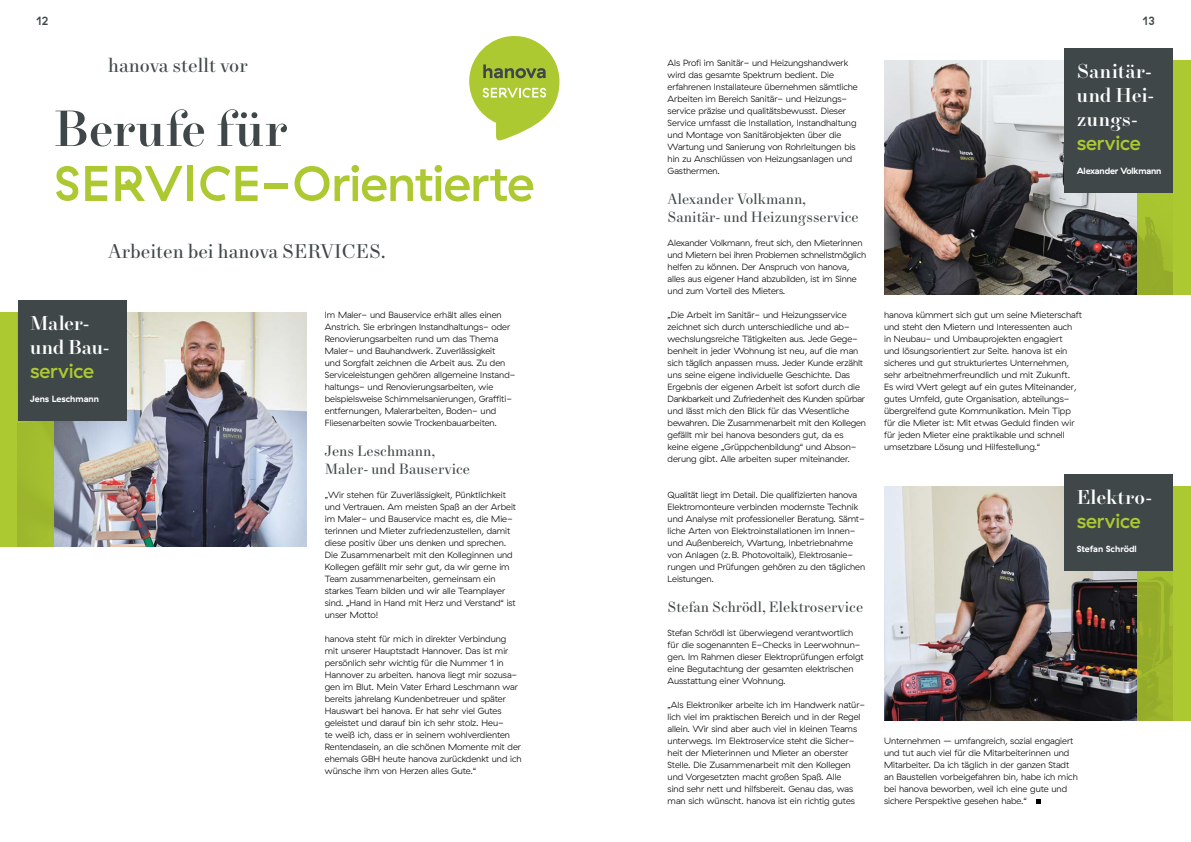
<style>
.page{position:relative;width:1191px;height:842px;background:#fff}
.page>*{position:absolute;margin:0;border:0;box-sizing:border-box;transform-origin:0 0}
.t1{font:500 51px "New Paris Headline";letter-spacing:.005em;color:#3f4748}
.t2{font:500 50px "GT Haptik";letter-spacing:-.01em;color:#adc931}
.t3{font:500 20.2px/24px "New Paris Headline";letter-spacing:-.005em;color:#fff}
.t4{font:20px "New Paris Text";color:#3f4748}
.t5{font:500 20px "GT Haptik";letter-spacing:-.005em;color:#adc931}
.t6{font:15px/18px "New Paris Text";color:#3f4748}
.t7{font:500 12px "GT Haptik";color:#3f4748}
.t8{font:300 9px/12px "GT Haptik";color:#000}
.t9{font:700 9px "GT Haptik";letter-spacing:-.02em;color:#fff}
.t10{font:700 9px "GT Haptik";color:#fff}
</style>
<div class="page">
<svg style="left:469px;top:36px;width:90px;height:105px"></svg>
<img style="left:54px;top:312px;width:253px;height:234px">
<div style="left:0;top:312px;width:54px;height:234px;background:#a4c02f"></div>
<div style="left:18px;top:300px;width:108px;height:120px;background:#3f4748"></div>
<svg style="left:1036px;top:799px;width:4px;height:5px"></svg>
<img style="left:884px;top:60px;width:253px;height:234px">
<img style="left:884px;top:486px;width:253px;height:234px">
<svg style="left:1137px;top:60px;width:54px;height:234px;background:#a5c02f"></svg>
<svg style="left:1137px;top:486px;width:54px;height:234px;background:#a1bb2d"></svg>
<div style="left:1064px;top:48px;width:109px;height:144px;background:#3f4748"></div>
<div style="left:1064px;top:474px;width:109px;height:96px;background:#3f4748"></div>
<h3 class="t7" style="left:36px;top:14px;width:14px">12</h3>
<h3 class="t7" style="left:1142px;top:14px;width:14px">13</h3>
<h3 class="t4" style="left:108px;top:53px;width:141px">hanova stellt vor</h3>
<h1 class="t1" style="left:54px;top:100px;width:235px">Berufe für</h1>
<h2 class="t2" style="left:54px;top:153px;width:482px">SERVICE-Orientierte</h2>
<h3 class="t4" style="left:108px;top:239px;width:279px">Arbeiten bei hanova SERVICES.</h3>
<h3 class="t3" style="left:30px;top:312px;width:81px">Maler&shy;und Bau-</h3>
<h3 class="t5" style="left:30px;top:359px;width:65px">service</h3>
<p class="t10" style="left:30px;top:393px;width:71px">Jens Leschmann</p>
<p class="t8" style="left:325px;top:309px;width:192px">Im Maler- und Bauservice erhält alles einen Anstrich. Sie erbringen Instandhaltungs- oder Renovierungsarbeiten rund um das Thema Maler- und Bauhandwerk. Zuverlässigkeit<br>und Sorgfalt zeichnen die Arbeit aus. Zu den Serviceleistungen gehören allgemeine Instand&shy;haltungs- und Renovierungsarbeiten, wie beispielsweise Schimmelsanierungen, Graffiti&shy;entfernungen, Malerarbeiten, Boden- und Fliesenarbeiten sowie Trockenbauarbeiten.</p>
<h3 class="t6" style="left:325px;top:443px;width:147px">Jens Leschmann,<br>Maler- und Bauservice</h3>
<p class="t8" style="left:325px;top:489px;width:193px">„Wir stehen für Zuverlässigkeit, Pünktlichkeit und Vertrauen. Am meisten Spaß an der Arbeit im Maler- und Bauservice macht es, die Mie&shy;terinnen und Mieter zufriedenzustellen, damit diese positiv über uns denken und sprechen.<br>Die Zusammenarbeit mit den Kolleginnen und Kollegen gefällt mir sehr gut, da wir gerne im Team zusammenarbeiten, gemeinsam ein starkes Team bilden und wir alle Teamplayer sind. „Hand in Hand mit Herz und Verstand“ ist unser Motto!</p>
<p class="t8" style="left:325px;top:633px;width:198px">hanova steht für mich in direkter Verbindung mit unserer Hauptstadt Hannover. Das ist mir persönlich sehr wichtig für die Nummer 1 in Hannover zu arbeiten. hanova liegt mir sozusa&shy;gen im Blut. Mein Vater Erhard Leschmann war bereits jahrelang Kundenbetreuer und später Hauswart bei hanova. Er hat sehr viel Gutes geleistet und darauf bin ich sehr stolz. Heu-<br>te weiß ich, dass er in seinem wohlverdienten Rentendasein, an die schönen Momente mit der ehemals GBH heute hanova zurückdenkt und ich wünsche ihm von Herzen alles Gute.“</p>
<p class="t8" style="left:667px;top:57px;width:192px">Als Profi im Sanitär- und Heizungshandwerk wird das gesamte Spektrum bedient. Die erfahrenen Installateure übernehmen sämtliche Arbeiten im Bereich Sanitär- und Heizungs&shy;service präzise und qualitätsbewusst. Dieser Service umfasst die Installation, Instandhaltung und Montage von Sanitärobjekten über die Wartung und Sanierung von Rohrleitungen bis hin zu Anschlüssen von Heizungsanlagen und Gasthermen.</p>
<h3 class="t6" style="left:667px;top:191px;width:193px">Alexander Volkmann,<br>Sanitär- und Heizungsservice</h3>
<p class="t8" style="left:667px;top:237px;width:200px">Alexander Volkmann, freut sich, den Mieterinnen und Mietern bei ihren Problemen schnellstmöglich helfen zu können. Der Anspruch von hanova, alles aus eigener Hand abzubilden, ist im Sinne und zum Vorteil des Mieters.</p>
<p class="t8" style="left:667px;top:309px;width:200px">„Die Arbeit im Sanitär- und Heizungsservice zeichnet sich durch unterschiedliche und ab&shy;wechslungsreiche Tätigkeiten aus. Jede Gege&shy;benheit in jeder Wohnung ist neu, auf die man sich täglich anpassen muss. Jeder Kunde erzählt uns seine eigene individuelle Geschichte. Das Ergebnis der eigenen Arbeit ist sofort durch die Dankbarkeit und Zufriedenheit des Kunden spürbar und lässt mich den Blick für das Wesentliche bewahren. Die Zusammenarbeit mit den Kollegen gefällt mir bei hanova besonders gut, da es keine eigene „Grüppchenbildung“ und Abson&shy;derung gibt. Alle arbeiten super miteinander.</p>
<p class="t8" style="left:667px;top:489px;width:199px">Qualität liegt im Detail. Die qualifizierten hanova Elektromonteure verbinden modernste Technik und Analyse mit professioneller Beratung. Sämt&shy;liche Arten von Elektroinstallationen im Innen&shy;und Außenbereich, Wartung, Inbetriebnahme von Anlagen (z.B. Photovoltaik), Elektrosanie&shy;rungen und Prüfungen gehören zu den täglichen Leistungen.</p>
<h3 class="t6" style="left:667px;top:599px;width:197px">Stefan Schrödl, Elektroservice</h3>
<p class="t8" style="left:667px;top:627px;width:198px">Stefan Schrödl ist überwiegend verantwortlich für die sogenannten E-Checks in Leerwohnun&shy;gen. Im Rahmen dieser Elektroprüfungen erfolgt eine Begutachtung der gesamten elektrischen Ausstattung einer Wohnung.</p>
<p class="t8" style="left:667px;top:699px;width:199px">„Als Elektroniker arbeite ich im Handwerk natür&shy;lich viel im praktischen Bereich und in der Regel allein. Wir sind aber auch viel in kleinen Teams unterwegs. Im Elektroservice steht die Sicher&shy;heit der Mieterinnen und Mieter an oberster Stelle. Die Zusammenarbeit mit den Kollegen und Vorgesetzten macht großen Spaß. Alle<br>sind sehr nett und hilfsbereit. Genau das, was man sich wünscht. hanova ist ein richtig gutes</p>
<h3 class="t3" style="left:1076px;top:60px;width:79px;text-align:justify">Sanitär&shy;und Hei&shy;zungs-</h3>
<h3 class="t5" style="left:1076px;top:131px;width:65px">service</h3>
<p class="t9" style="left:1076px;top:165px;width:86px">Alexander Volkmann</p>
<p class="t8" style="left:884px;top:309px;width:199px">hanova kümmert sich gut um seine Mieterschaft und steht den Mietern und Interessenten auch<br>in Neubau- und Umbauprojekten engagiert<br>und lösungsorientiert zur Seite. hanova ist ein sicheres und gut strukturiertes Unternehmen, sehr arbeitnehmerfreundlich und mit Zukunft.<br>Es wird Wert gelegt auf ein gutes Miteinander, gutes Umfeld, gute Organisation, abteilungs&shy;übergreifend gute Kommunikation. Mein Tipp für die Mieter ist: Mit etwas Geduld finden wir für jeden Mieter eine praktikable und schnell umsetzbare Lösung und Hilfestellung.“</p>
<h3 class="t3" style="left:1076px;top:486px;width:77px">Elektro-</h3>
<h3 class="t5" style="left:1076px;top:509px;width:65px">service</h3>
<p class="t9" style="left:1076px;top:543px;width:62px">Stefan Schrödl</p>
<p class="t8" style="left:884px;top:735px;width:195px">Unternehmen – umfangreich, sozial engagiert und tut auch viel für die Mitarbeiterinnen und Mitarbeiter. Da ich täglich in der ganzen Stadt an Baustellen vorbeigefahren bin, habe ich mich bei hanova beworben, weil ich eine gute und sichere Perspektive gesehen habe.“</p>
</div>
